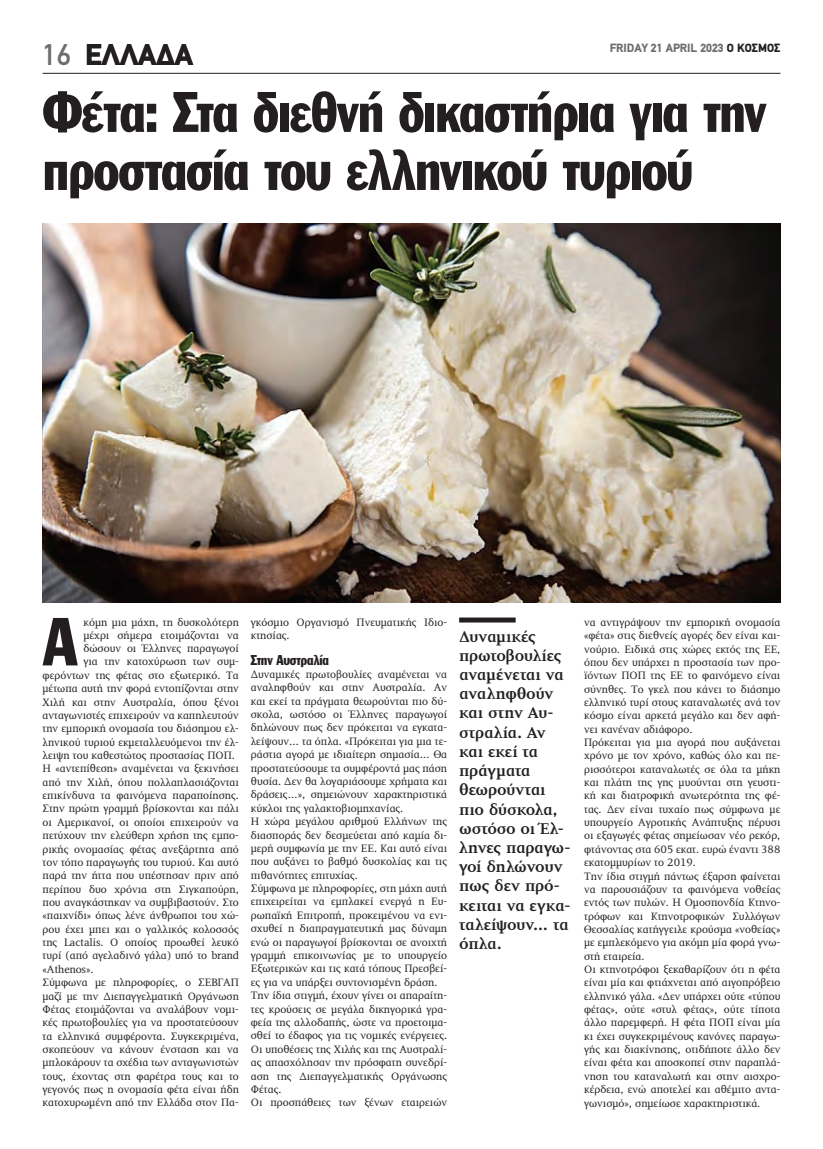
<style>
.page{position:relative;width:823px;height:1149px;background:#fff}
.page>*{position:absolute;margin:0;border:0;box-sizing:border-box;transform-origin:0 0}
.t1{font:66.6px "Franklin Gothic Greek Cond";color:#231f20}
.t2{font:56px/58px "Franklin Gothic Greek Cond";letter-spacing:-.02em;color:#231f20}
.t3{font:900 30px "PF Din Text";color:#231f20}
.t4{font:500 30px "PF Din Text";color:#6c6d70}
.t5{font:700 16px/19.2px "PF Diplomat";letter-spacing:-.015em;color:#231f20}
.t6{font:14px "Franklin Gothic Greek Cond";letter-spacing:-.01em;color:#231f20}
.t7{font:900 12px "PF Din Text";color:#6c6d70}
.t8{font:11px/13.3px "PF Diplomat";color:#231f20}
.s1{color:#231f20}
</style>
<div class="page">
<hr style="left:43px;top:73px;width:737px;height:1px;background:#231f20">
<div style="left:459px;top:617px;width:56px;height:5px;background:#231f20"></div>
<img style="left:43px;top:223px;width:737px;height:379px">
<h3 class="t4" style="left:43px;top:38px;width:30px">16</h3>
<p class="t7" style="left:609px;top:40px;width:172px">FRIDAY 21 APRIL 2023 <span class="s1">Ο ΚΟΣΜΟΣ</span></p>
<h3 class="t3" style="left:85px;top:37px;width:109px">ΕΛΛΑΔΑ</h3>
<h2 class="t2" style="left:43px;top:83px;width:724px">Φέτα: Στα διεθνή δικαστήρια για την προστασία του ελληνικού τυριού</h2>
<h1 class="t1" style="left:43px;top:603px;width:35px">Α</h1>
<p class="t8" style="left:83px;top:615px;width:157px">κόμη μια μάχη, τη δυσκολότερη</p>
<p class="t8" style="left:83px;top:628px;width:157px">μέχρι σήμερα ετοιμάζονται να</p>
<p class="t8" style="left:83px;top:642px;width:157px">δώσουν οι Έλληνες παραγωγοί</p>
<p class="t8" style="left:83px;top:655px;width:157px">για την κατοχύρωση των συμ-</p>
<p class="t8" style="left:43px;top:668px;width:198px">φερόντων της φέτας στο εξωτερικό. Τα</p>
<p class="t8" style="left:43px;top:682px;width:198px">μέτωπα αυτή την φορά εντοπίζονται στην</p>
<p class="t8" style="left:43px;top:695px;width:198px">Χιλή και στην Αυστραλία, όπου ξένοι</p>
<p class="t8" style="left:43px;top:708px;width:198px">ανταγωνιστές επιχειρούν να καπηλευτούν</p>
<p class="t8" style="left:43px;top:722px;width:198px">την εμπορική ονομασία του διάσημου ελ-</p>
<p class="t8" style="left:43px;top:735px;width:198px">ληνικού τυριού εκμεταλλευόμενοι την έλ-</p>
<p class="t8" style="left:43px;top:748px;width:194px">λειψη του καθεστώτος προστασίας ΠΟΠ.</p>
<p class="t8" style="left:43px;top:762px;width:198px">Η «αντεπίθεση» αναμένεται να ξεκινήσει</p>
<p class="t8" style="left:43px;top:775px;width:198px">από την Χιλή, όπου πολλαπλασιάζονται</p>
<p class="t8" style="left:43px;top:788px;width:198px">επικίνδυνα τα φαινόμενα παραποίησης.</p>
<p class="t8" style="left:43px;top:802px;width:198px">Στην πρώτη γραμμή βρίσκονται και πάλι</p>
<p class="t8" style="left:43px;top:815px;width:198px">οι Αμερικανοί, οι οποίοι επιχειρούν να</p>
<p class="t8" style="left:43px;top:828px;width:198px">πετύχουν την ελεύθερη χρήση της εμπο-</p>
<p class="t8" style="left:43px;top:842px;width:198px">ρικής ονομασίας φέτας ανεξάρτητα από</p>
<p class="t8" style="left:43px;top:855px;width:198px">τον τόπο παραγωγής του τυριού. Και αυτό</p>
<p class="t8" style="left:43px;top:868px;width:198px">παρά την ήττα που υπέστησαν πριν από</p>
<p class="t8" style="left:43px;top:882px;width:198px">περίπου δυο χρόνια στη Σιγκαπούρη,</p>
<p class="t8" style="left:43px;top:895px;width:198px">που αναγκάστηκαν να συμβιβαστούν. Στο</p>
<p class="t8" style="left:43px;top:909px;width:198px">«παιχνίδι» όπως λένε άνθρωποι του χώ-</p>
<p class="t8" style="left:43px;top:922px;width:198px">ρου έχει μπει και ο γαλλικός κολοσσός</p>
<p class="t8" style="left:43px;top:935px;width:198px">της Lactalis. Ο οποίος προωθεί λευκό</p>
<p class="t8" style="left:43px;top:949px;width:198px">τυρί (από αγελαδινό γάλα) υπό το brand</p>
<p class="t8" style="left:43px;top:962px;width:52px">«Athenos».</p>
<p class="t8" style="left:43px;top:975px;width:198px">Σύμφωνα με πληροφορίες, ο ΣΕΒΓΑΠ</p>
<p class="t8" style="left:43px;top:989px;width:198px">μαζί με την Διεπαγγελματική Οργάνωση</p>
<p class="t8" style="left:43px;top:1002px;width:198px">Φέτας ετοιμάζονται να αναλάβουν νομι-</p>
<p class="t8" style="left:43px;top:1015px;width:198px">κές πρωτοβουλίες για να προστατεύσουν</p>
<p class="t8" style="left:43px;top:1029px;width:198px">τα ελληνικά συμφέροντα. Συγκεκριμένα,</p>
<p class="t8" style="left:43px;top:1042px;width:198px">σκοπεύουν να κάνουν ένσταση και να</p>
<p class="t8" style="left:43px;top:1055px;width:198px">μπλοκάρουν τα σχέδια των ανταγωνιστών</p>
<p class="t8" style="left:43px;top:1069px;width:198px">τους, έχοντας στη φαρέτρα τους και το</p>
<p class="t8" style="left:43px;top:1082px;width:198px">γεγονός πως η ονομασία φέτα είναι ήδη</p>
<p class="t8" style="left:43px;top:1095px;width:198px">κατοχυρωμένη από την Ελλάδα στον Πα-</p>
<p class="t8" style="left:251px;top:615px;width:198px">γκόσμιο Οργανισμό Πνευματικής Ιδιο&shy;κτησίας.</p>
<p class="t6" style="left:251px;top:651px;width:80px">Στην Αυστραλία</p>
<p class="t8" style="left:251px;top:667px;width:198px">Δυναμικές πρωτοβουλίες αναμένεται να αναληφθούν και στην Αυστραλία. Αν και εκεί τα πράγματα θεωρούνται πιο δύ&shy;σκολα, ωστόσο οι Έλληνες παραγωγοί δηλώνουν πως δεν πρόκειται να εγκατα&shy;λείψουν… τα όπλα. «Πρόκειται για μια τε&shy;ράστια αγορά με ιδιαίτερη σημασία… Θα προστατεύσουμε τα συμφέροντά μας πάση θυσία. Δεν θα λογαριάσουμε χρήματα και δράσεις…», σημειώνουν χαρακτηριστικά κύκλοι της γαλακτοβιομηχανίας.<br>Η χώρα μεγάλου αριθμού Ελλήνων της διασποράς δεν δεσμεύεται από καμία δι&shy;μερή συμφωνία με την ΕΕ. Και αυτό είναι που αυξάνει το βαθμό δυσκολίας και τις πιθανότητες επιτυχίας.<br>Σύμφωνα με πληροφορίες, στη μάχη αυτή επιχειρείται να εμπλακεί ενεργά η Ευ&shy;ρωπαϊκή Επιτροπή, προκειμένου να ενι&shy;σχυθεί η διαπραγματευτική μας δύναμη ενώ οι παραγωγοί βρίσκονται σε ανοιχτή γραμμή επικοινωνίας με το υπουργείο Εξωτερικών και τις κατά τόπους Πρεσβεί&shy;ες για να υπάρξει συντονισμένη δράση.<br>Την ίδια στιγμή, έχουν γίνει οι απαραίτη&shy;τες κρούσεις σε μεγάλα δικηγορικά γρα&shy;φεία της αλλοδαπής, ώστε να προετοιμα&shy;σθεί το έδαφος για τις νομικές ενέργειες.<br>Οι υποθέσεις της Χιλής και της Αυστραλί&shy;ας απασχόλησαν την πρόσφατη συνεδρί&shy;αση της Διεπαγγελματικής Οργάνωσης Φέτας.<br>Οι προσπάθειες των ξένων εταιρειών</p>
<h3 class="t5" style="left:459px;top:626px;width:113px">Δυναμικές πρωτοβουλίες αναμένεται να αναληφθούν και στην Αυ&shy;στραλία. Αν και εκεί τα πράγματα θεωρούνται πιο δύσκολα, ωστόσο οι Έλ&shy;ληνες παραγω&shy;γοί δηλώνουν πως δεν πρό&shy;κειται να εγκα&shy;ταλείψουν… τα όπλα.</h3>
<p class="t8" style="left:583px;top:615px;width:198px">να αντιγράψουν την εμπορική ονομασία «φέτα» στις διεθνείς αγορές δεν είναι και&shy;νούριο. Ειδικά στις χώρες εκτός της ΕΕ, όπου δεν υπάρχει η προστασία των προ&shy;ϊόντων ΠΟΠ της ΕΕ το φαινόμενο είναι σύνηθες. Το γκελ που κάνει το διάσημο ελληνικό τυρί στους καταναλωτές ανά τον κόσμο είναι αρκετά μεγάλο και δεν αφή&shy;νει κανέναν αδιάφορο.<br>Πρόκειται για μια αγορά που αυξάνεται χρόνο με τον χρόνο, καθώς όλο και πε&shy;ρισσότεροι καταναλωτές σε όλα τα μήκη και πλάτη της γης μυούνται στη γευστι&shy;κή και διατροφική ανωτερότητα της φέ&shy;τας. Δεν είναι τυχαίο πως σύμφωνα με υπουργείο Αγροτικής Ανάπτυξης πέρυσι οι εξαγωγές φέτας σημείωσαν νέο ρεκόρ, φτάνοντας στα 605 εκατ. ευρώ έναντι 388 εκατομμυρίων το 2019.<br>Την ίδια στιγμή πάντως έξαρση φαίνεται να παρουσιάζουν τα φαινόμενα νοθείας εντός των πυλών. Η Ομοσπονδία Κτηνο&shy;τρόφων και Κτηνοτροφικών Συλλόγων Θεσσαλίας κατήγγειλε κρούσμα «νοθείας» με εμπλεκόμενο για ακόμη μία φορά γνω&shy;στή εταιρεία.<br>Οι κτηνοτρόφοι ξεκαθαρίζουν ότι η φέτα είναι μία και φτιάχνεται από αιγοπρόβειο ελληνικό γάλα. «Δεν υπάρχει ούτε «τύπου φέτας», ούτε «στυλ φέτας», ούτε τίποτα άλλο παρεμφερή. Η φέτα ΠΟΠ είναι μία κι έχει συγκεκριμένους κανόνες παραγω&shy;γής και διακίνησης, οτιδήποτε άλλο δεν είναι φέτα και αποσκοπεί στην παραπλά&shy;νηση του καταναλωτή και στην αισχρο&shy;κέρδεια, ενώ αποτελεί και αθέμιτο αντα&shy;γωνισμό», σημείωσε χαρακτηριστικά.</p>
</div>
